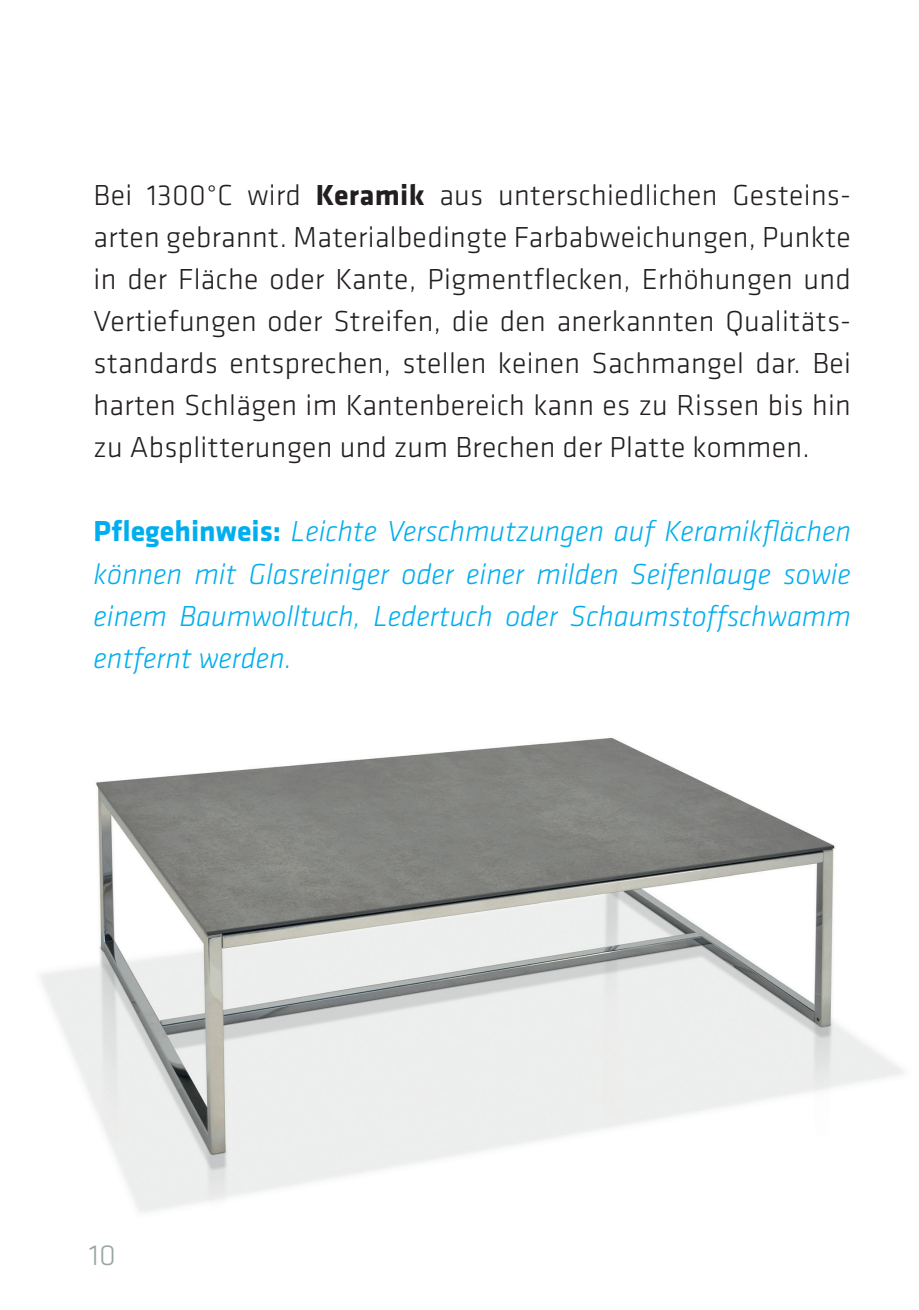
<style>
.page{position:relative;width:919px;height:1310px;background:#fff}
.page>*{position:absolute;margin:0;border:0;box-sizing:border-box;transform-origin:0 0}
.t1{font:300 30px/42px "Klavika";letter-spacing:.01em;color:#231f20;text-align:justify}
.t2{font:italic 300 30px/42px "Klavika";color:#00aeef;text-align:justify}
.t3{font:300 30px "Klavika";color:#97a6a5}
.s1{font-weight:700}
.s2{font-weight:700;font-style:normal}
</style>
<div class="page">
<img style="left:40px;top:737px;width:864px;height:476px">
<p class="t1" style="left:94px;top:175px;width:758px">Bei 1300°C wird <span class="s1">Keramik</span> aus unterschiedlichen Gesteins&shy;arten gebrannt. Materialbedingte Farbabweichungen, Punkte in der Fläche oder Kante, Pigmentflecken, Erhöhungen und Vertiefungen oder Streifen, die den anerkannten Qualitäts&shy;standards entsprechen, stellen keinen Sachmangel dar. Bei harten Schlägen im Kantenbereich kann es zu Rissen bis hin zu Absplitterungen und zum Brechen der Platte kommen.</p>
<p class="t2" style="left:94px;top:511px;width:758px"><span class="s2">Pflegehinweis:</span> Leichte Verschmutzungen auf Keramikflächen können mit Glasreiniger oder einer milden Seifenlauge sowie einem Baumwolltuch, Ledertuch oder Schaumstoffschwamm entfernt werden.</p>
<p class="t3" style="left:89px;top:1238px;width:28px">10</p>
</div>
